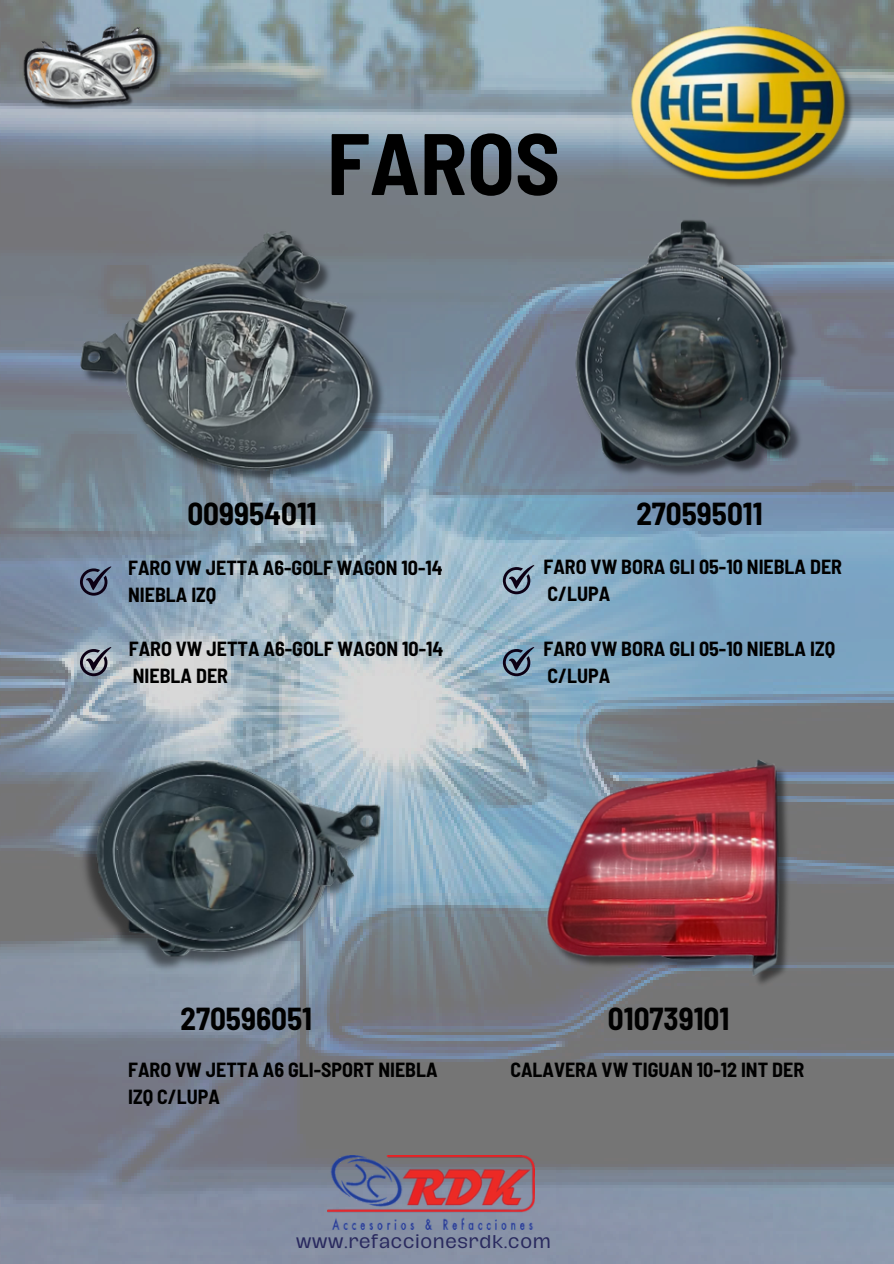
<style>
.page{position:relative;width:894px;height:1264px;background:#fff}
.page>*{position:absolute;margin:0;border:0;box-sizing:border-box;transform-origin:0 0}
.t1{font:700 semi-condensed 87px "Barlow";color:#000}
.t2{font:700 semi-condensed 31.05px "Barlow";color:#000}
.t3{font:700 semi-condensed 19.95px/27px "Barlow";color:#000}
.t4{font:16.95px "Hagrid Text";letter-spacing:.04em;color:#29295e}
</style>
<div class="page">
<img style="left:0;top:0;width:893px;height:1263px">
<svg style="left:80px;top:566px;width:31px;height:29px"></svg>
<img style="left:327px;top:1155px;width:207px;height:74px">
<img style="left:62px;top:217px;width:368px;height:269px">
<svg style="left:80px;top:647px;width:31px;height:29px"></svg>
<img style="left:539px;top:154px;width:321px;height:352px">
<svg style="left:502px;top:565px;width:32px;height:29px"></svg>
<svg style="left:502px;top:647px;width:32px;height:29px"></svg>
<img style="left:80px;top:697px;width:302px;height:292px">
<img style="left:489px;top:710px;width:404px;height:320px">
<img style="left:575px;top:0;width:318px;height:246px">
<img style="left:7px;top:0;width:173px;height:149px">
<p class="t1" style="left:327px;top:108px;width:234px">FAROS</p>
<p class="t2" style="left:187px;top:494px;width:131px">009954011</p>
<p class="t3" style="left:128px;top:554px;width:316px">FARO VW JETTA A6-GOLF WAGON 10-14<br>NIEBLA IZQ</p>
<h2 class="t3" style="left:129px;top:634px;width:316px">FARO VW JETTA A6-GOLF WAGON 10-14<br>NIEBLA DER</h2>
<p class="t2" style="left:636px;top:494px;width:128px">270595011</p>
<h3 class="t3" style="left:543px;top:552px;width:300px">FARO VW BORA GLI 05-10 NIEBLA DER<br>C/LUPA</h3>
<p class="t3" style="left:543px;top:634px;width:293px">FARO VW BORA GLI 05-10 NIEBLA IZQ<br>C/LUPA</p>
<h3 class="t2" style="left:180px;top:999px;width:133px">270596051</h3>
<p class="t3" style="left:128px;top:1055px;width:311px">FARO VW JETTA A6 GLI-SPORT NIEBLA<br>IZQ C/LUPA</p>
<h2 class="t3" style="left:510px;top:1055px;width:295px">CALAVERA VW TIGUAN 10-12 INT DER</h2>
<p class="t2" style="left:607px;top:999px;width:123px">010739101</p>
<p class="t4" style="left:296px;top:1233px;width:256px">www.refaccionesrdk.com</p>
</div>
